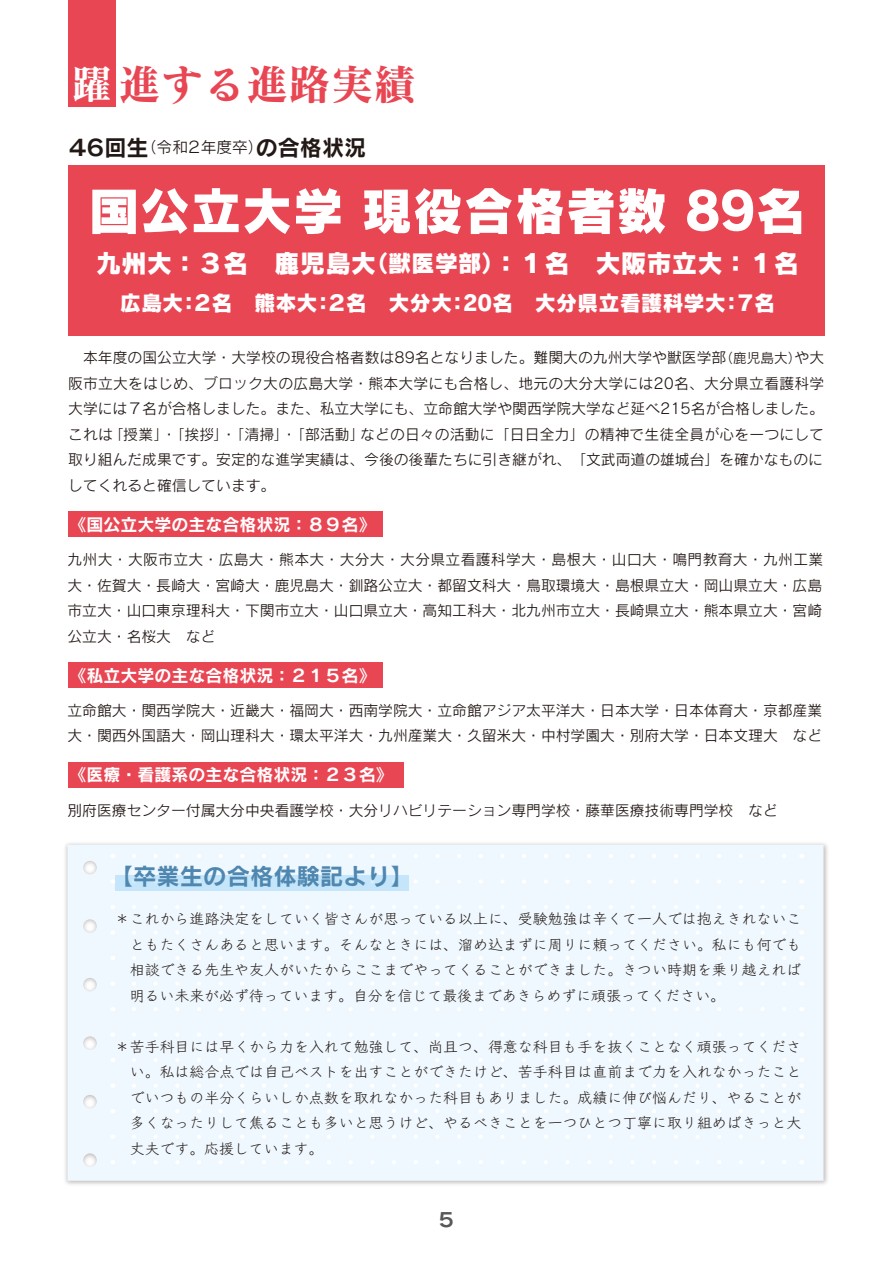
<style>
.page{position:relative;width:893px;height:1263px;background:#fff}
.page>*{position:absolute;margin:0;border:0;box-sizing:border-box;transform-origin:0 0}
.t1{font:51px "Rodin Pro EB";color:#fff}
.t2{font:42.45px "Matisse Pro B";color:#e94653}
.t3{font:25.5px "Rodin Pro EB";color:#fff}
.t4{font:23.4px "Rodin Pro B";color:#4f87b0}
.t5{font:22.05px "Rodin Pro B";color:#221815}
.t6{font:21.3px "Rodin Pro EB";color:#fff}
.t7{font:19.2px "Rodin Pro B";color:#595757}
.t8{font:16.95px "Rodin Pro B";color:#fff}
.t9{font:14.85px/25.5px "Rodin Pro M";color:#221815;text-align:justify}
.t10{font:14.85px/25.5px "Klee Pro M";color:#221815;text-align:justify}
.s1{font-size:40.35px;color:#fff}
.s2{font-family:"Rodin Pro M";font-size:15.75px}
.s3{font-size:23.4px}
.s4{font-size:13.65px}
</style>
<div class="page">
<img style="left:65px;top:843px;width:763px;height:342px">
<div style="left:68px;top:845px;width:756px;height:336px;background:#eff8fe"></div>
<div style="left:68px;top:165px;width:757px;height:170px;background:#e94653"></div>
<div style="left:68px;top:0;width:48px;height:106px;background:#e94653"></div>
<div style="left:68px;top:512px;width:315px;height:25px;background:#e94653"></div>
<div style="left:68px;top:663px;width:315px;height:25px;background:#e94653"></div>
<div style="left:68px;top:762px;width:335px;height:25px;background:#e94653"></div>
<svg style="left:134px;top:854px;width:656px;height:4px"></svg>
<svg style="left:409px;top:879px;width:381px;height:5px"></svg>
<svg style="left:134px;top:905px;width:656px;height:4px"></svg>
<svg style="left:134px;top:930px;width:656px;height:5px"></svg>
<svg style="left:134px;top:956px;width:656px;height:4px"></svg>
<svg style="left:134px;top:981px;width:656px;height:5px"></svg>
<svg style="left:134px;top:1007px;width:656px;height:4px"></svg>
<svg style="left:134px;top:1032px;width:656px;height:5px"></svg>
<svg style="left:134px;top:1058px;width:656px;height:4px"></svg>
<svg style="left:134px;top:1083px;width:656px;height:5px"></svg>
<svg style="left:134px;top:1109px;width:656px;height:4px"></svg>
<svg style="left:134px;top:1134px;width:656px;height:5px"></svg>
<svg style="left:134px;top:1160px;width:656px;height:4px"></svg>
<div style="left:115px;top:875px;width:294px;height:16px;background:#c5e6fa"></div>
<h2 class="t2" style="left:72px;top:56px;width:346px"><span class="s1">躍</span>進する進路実績</h2>
<h3 class="t5" style="left:67px;top:132px;width:301px">４６回生<span class="s2">（令和２年度卒）</span>の合格状況</h3>
<h1 class="t1" style="left:89px;top:176px;width:719px">国公立大学 現役合格者数 89名</h1>
<h3 class="t3" style="left:96px;top:245px;width:705px">九州大：３名　鹿児島大<span class="s3">（獣医学部）</span>：１名　大阪市立大：１名</h3>
<h3 class="t6" style="left:120px;top:288px;width:657px">広島大：２名　熊本大：２名　大分大：20名　大分県立看護科学大：７名</h3>
<p class="t9" style="left:68px;top:344px;width:757px">　本年度の国公立大学・大学校の現役合格者数は89名となりました。難関大の九州大学や獣医学部<span class="s4">（鹿児島大）</span>や大阪市立大をはじめ、ブロック大の広島大学・熊本大学にも合格し、地元の大分大学には20名、大分県立看護科学大学には７名が合格しました。また、私立大学にも、立命館大学や関西学院大学など延べ215名が合格しました。これは「授業」・「挨拶」・「清掃」・「部活動」などの日々の活動に「日日全力」の精神で生徒全員が心を一つにして取り組んだ成果です。安定的な進学実績は、今後の後輩たちに引き継がれ、「文武両道の雄城台」を確かなものにしてくれると確信しています。</p>
<p class="t8" style="left:70px;top:513px;width:308px">《国公立大学の主な合格状況：８９名》</p>
<p class="t9" style="left:68px;top:546px;width:757px">九州大・大阪市立大・広島大・熊本大・大分大・大分県立看護科学大・島根大・山口大・鳴門教育大・九州工業大・佐賀大・長崎大・宮崎大・鹿児島大・釧路公立大・都留文科大・鳥取環境大・島根県立大・岡山県立大・広島市立大・山口東京理科大・下関市立大・山口県立大・高知工科大・北九州市立大・長崎県立大・熊本県立大・宮崎公立大・名桜大　など</p>
<p class="t8" style="left:70px;top:664px;width:308px">《私立大学の主な合格状況：２１５名》</p>
<p class="t9" style="left:68px;top:697px;width:756px">立命館大・関西学院大・近畿大・福岡大・西南学院大・立命館アジア太平洋大・日本大学・日本体育大・京都産業大・関西外国語大・岡山理科大・環太平洋大・九州産業大・久留米大・中村学園大・別府大学・日本文理大　など</p>
<p class="t8" style="left:70px;top:764px;width:325px">《医療・看護系の主な合格状況：２３名》</p>
<p class="t9" style="left:68px;top:797px;width:712px">別府医療センター付属大分中央看護学校・大分リハビリテーション専門学校・藤華医療技術専門学校　など</p>
<h3 class="t4" style="left:110px;top:861px;width:306px">【卒業生の合格体験記より】</h3>
<p class="t10" style="left:130px;top:905px;width:673px;text-indent:-15px">＊これから進路決定をしていく皆さんが思っている以上に、受験勉強は辛くて一人では抱えきれないこともたくさんあると思います。そんなときには、溜め込まずに周りに頼ってください。私にも何でも相談できる先生や友人がいたからここまでやってくることができました。きつい時期を乗り越えれば明るい未来が必ず待っています。自分を信じて最後まであきらめずに頑張ってください。</p>
<p class="t10" style="left:130px;top:1033px;width:673px;text-indent:-15px">＊苦手科目には早くから力を入れて勉強して、尚且つ、得意な科目も手を抜くことなく頑張ってください。私は総合点では自己ベストを出すことができたけど、苦手科目は直前まで力を入れなかったことでいつもの半分くらいしか点数を取れなかった科目もありました。成績に伸び悩んだり、やることが多くなったりして焦ることも多いと思うけど、やるべきことを一つひとつ丁寧に取り組めばきっと大丈夫です。応援しています。</p>
<p class="t7" style="left:437px;top:1207px;width:21px">５</p>
</div>
